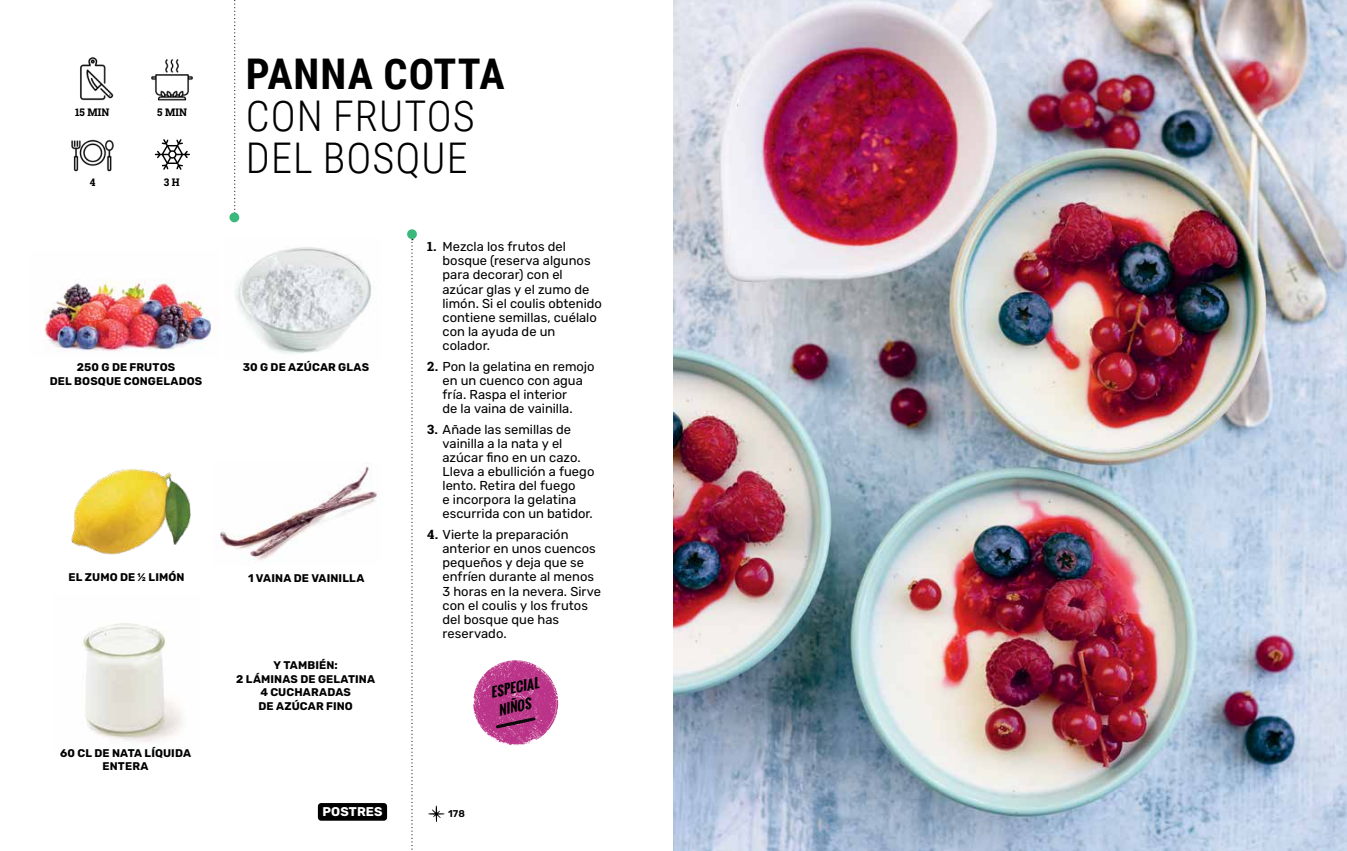
<style>
.page{position:relative;width:1347px;height:851px;background:#fff}
.page>*{position:absolute;margin:0;border:0;box-sizing:border-box;transform-origin:0 0}
.t1{font:300 42.25px/42.2px "Roboto Condensed";letter-spacing:.025em;color:#000}
.t2{font:700 42.25px "Roboto Condensed";letter-spacing:.025em;color:#000}
.t3{font:12.88px/14.1px "Rubik";color:#000}
.t4{font:italic 700 12.88px/18.8px "Oswald";color:#000}
.t5{font:700 12.75px "Rubik";letter-spacing:.01em;color:#fff}
.t6{font:700 11.12px/13.5px "Rubik";letter-spacing:.01em;color:#000;text-align:center}
.t7{font:800 10.62px "Roboto Slab";letter-spacing:.02em;color:#000;scale:.95 1}
.t8{font:600 9.75px "Rubik";color:#000}
.s1{font-family:"Roboto Slab";font-weight:800}
</style>
<div class="page">
<img style="left:235px;top:247px;width:139px;height:107px">
<img style="left:44px;top:279px;width:171px;height:73px">
<img style="left:220px;top:462px;width:158px;height:98px">
<img style="left:71px;top:469px;width:120px;height:86px">
<img style="left:82px;top:623px;width:99px;height:119px">
<svg style="left:234px;top:0;width:2px;height:210px"></svg>
<svg style="left:411px;top:239px;width:2px;height:611px"></svg>
<div style="left:229px;top:212px;width:10px;height:10px;background:#3bb87c;border-radius:50%"></div>
<div style="left:407px;top:229px;width:10px;height:10px;background:#3bb87c;border-radius:50%"></div>
<img style="left:673px;top:0;width:673px;height:850px">
<svg style="left:155px;top:139px;width:35px;height:31px"></svg>
<img style="left:71px;top:139px;width:43px;height:33px">
<img style="left:151px;top:59px;width:42px;height:42px">
<img style="left:80px;top:57px;width:34px;height:44px">
<svg style="left:473px;top:660px;width:85px;height:85px"></svg>
<svg style="left:428px;top:805px;width:16px;height:16px"></svg>
<div style="left:318px;top:802px;width:69px;height:18px;background:#000;border-radius:3px"></div>
<p class="t7" style="left:75px;top:105px;width:38px">15 MIN</p>
<p class="t7" style="left:157px;top:105px;width:33px">5 MIN</p>
<p class="t7" style="left:90px;top:174px;width:7px">4</p>
<p class="t7" style="left:164px;top:175px;width:18px">3H</p>
<h1 class="t2" style="left:246px;top:44px;width:260px">PANNA COTTA</h1>
<h1 class="t1" style="left:246px;top:93px;width:230px">CON FRUTOS<br>DEL BOSQUE</h1>
<p class="t6" style="left:77px;top:361px;width:100px">250 G DE FRUTOS</p>
<p class="t6" style="left:243px;top:361px;width:128px">30 G DE AZÚCAR GLAS</p>
<p class="t6" style="left:50px;top:374px;width:154px">DEL BOSQUE CONGELADOS</p>
<p class="t6" style="left:69px;top:570px;width:117px">EL ZUMO DE ½ LIMÓN</p>
<p class="t6" style="left:248px;top:571px;width:118px">1 VAINA DE VAINILLA</p>
<p class="t6" style="left:60px;top:746px;width:132px">60 CL DE NATA LÍQUIDA<br>ENTERA</p>
<p class="t6" style="left:236px;top:659px;width:140px">Y TAMBIÉN:<br>2 LÁMINAS DE GELATINA<br>4 CUCHARADAS<br>DE AZÚCAR FINO</p>
<p class="t3" style="left:442px;top:240px;width:161px;text-indent:-15px"><span class="s1">1.</span> Mezcla los frutos del bosque (reserva algunos para decorar) con el azúcar glas y el zumo de limón. Si el coulis obtenido contiene semillas, cuélalo con la ayuda de un colador.</p>
<p class="t3" style="left:442px;top:359px;width:153px;text-indent:-15px"><span class="s1">2.</span> Pon la gelatina en remojo en un cuenco con agua fría. Raspa el interior<br>de la vaina de vainilla.</p>
<p class="t3" style="left:442px;top:422px;width:153px;text-indent:-15px"><span class="s1">3.</span> Añade las semillas de vainilla a la nata y el azúcar fino en un cazo.<br>Lleva a ebullición a fuego lento. Retira del fuego<br>e incorpora la gelatina escurrida con un batidor.</p>
<p class="t3" style="left:442px;top:528px;width:160px;text-indent:-15px"><span class="s1">4.</span> Vierte la preparación anterior en unos cuencos pequeños y deja que se enfríen durante al menos<br>3 horas en la nevera. Sirve con el coulis y los frutos del bosque que has reservado.</p>
<p class="t4" style="left:492px;top:682px;width:47px;text-indent:-4px;rotate:-12deg">ESPECIAL<br>NIÑOS</p>
<p class="t5" style="left:322px;top:804px;width:61px">POSTRES</p>
<p class="t8" style="left:448px;top:808px;width:19px">178</p>
</div>
